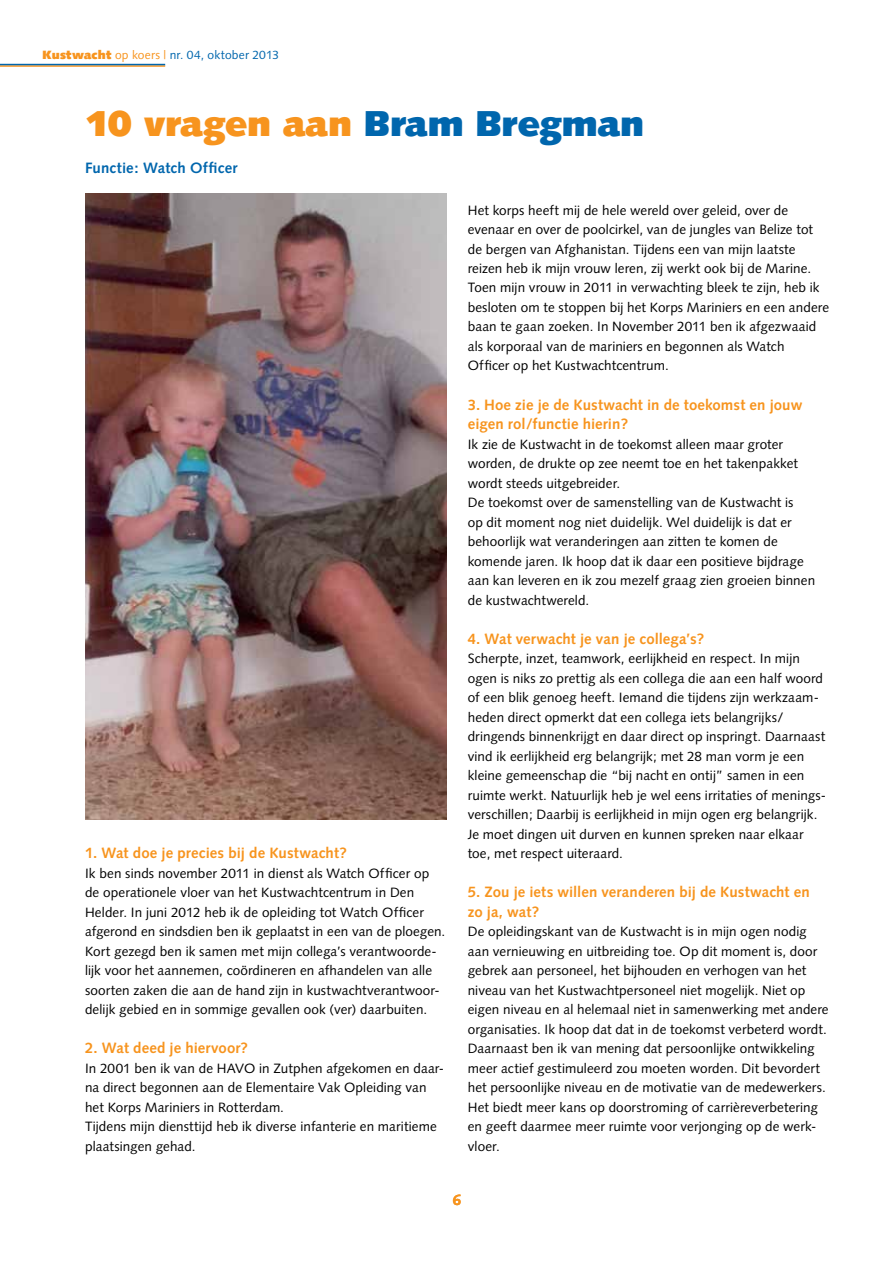
<style>
.page{position:relative;width:893px;height:1263px;background:#fff}
.page>*{position:absolute;margin:0;border:0;box-sizing:border-box;transform-origin:0 0}
.t1{font:900 36px "Syntax";color:#f7941e}
.t2{font:700 15px/19.5px "Syntax";letter-spacing:.005em;color:#f7941e}
.t3{font:700 15px "Syntax";letter-spacing:.015em;color:#0066ad}
.t4{font:13.5px/19.5px "Syntax";letter-spacing:.005em;color:#000}
.t5{font:12px "Syntax";letter-spacing:.015em;color:#0066ad}
.s1{font-weight:900;color:#f7941e}
.s2{color:#f7941e}
.s3{color:#0066ad}
</style>
<div class="page">
<img style="left:85px;top:194px;width:361px;height:625px">
<hr style="left:0;top:65px;width:165px;height:2px;background:#f7941e">
<hr style="left:0;top:64px;width:165px;height:1px;background:#0066ad">
<p class="t5" style="left:43px;top:47px;width:238px"><span class="s1">Kustwacht</span> <span class="s2">op koers |</span> nr. 04, oktober 2013</p>
<h1 class="t1" style="left:85px;top:102px;width:561px">10 vragen aan <span class="s3">Bram Bregman</span></h1>
<p class="t3" style="left:85px;top:159px;width:154px">Functie: Watch Officer</p>
<p class="t2" style="left:85px;top:843px;width:263px">1. Wat doe je precies bij de Kustwacht?</p>
<p class="t4" style="left:85px;top:863px;width:362px">Ik ben sinds november 2011 in dienst als Watch Officer op de operationele vloer van het Kustwachtcentrum in Den Helder. In juni 2012 heb ik de opleiding tot Watch Officer afgerond en sindsdien ben ik geplaatst in een van de ploegen.<br>Kort gezegd ben ik samen met mijn collega’s verantwoorde&shy;lijk voor het aannemen, coördineren en afhandelen van alle soorten zaken die aan de hand zijn in kustwachtverantwoor&shy;delijk gebied en in sommige gevallen ook (ver) daarbuiten.</p>
<p class="t2" style="left:85px;top:1038px;width:165px">2. Wat deed je hiervoor?</p>
<p class="t4" style="left:85px;top:1058px;width:361px">In 2001 ben ik van de HAVO in Zutphen afgekomen en daar&shy;na direct begonnen aan de Elementaire Vak Opleiding van het Korps Mariniers in Rotterdam.<br>Tijdens mijn diensttijd heb ik diverse infanterie en maritieme plaatsingen gehad.</p>
<p class="t4" style="left:468px;top:200px;width:363px">Het korps heeft mij de hele wereld over geleid, over de evenaar en over de poolcirkel, van de jungles van Belize tot de bergen van Afghanistan. Tijdens een van mijn laatste reizen heb ik mijn vrouw leren, zij werkt ook bij de Marine.<br>Toen mijn vrouw in 2011 in verwachting bleek te zijn, heb ik besloten om te stoppen bij het Korps Mariniers en een andere baan te gaan zoeken. In November 2011 ben ik afgezwaaid als korporaal van de mariniers en begonnen als Watch Officer op het Kustwachtcentrum.</p>
<p class="t2" style="left:468px;top:395px;width:336px">3. Hoe zie je de Kustwacht in de toekomst en jouw eigen rol/functie hierin?</p>
<p class="t4" style="left:468px;top:434px;width:349px">Ik zie de Kustwacht in de toekomst alleen maar groter worden, de drukte op zee neemt toe en het takenpakket wordt steeds uitgebreider.<br>De toekomst over de samenstelling van de Kustwacht is<br>op dit moment nog niet duidelijk. Wel duidelijk is dat er behoorlijk wat veranderingen aan zitten te komen de komende jaren. Ik hoop dat ik daar een positieve bijdrage aan kan leveren en ik zou mezelf graag zien groeien binnen de kustwachtwereld.</p>
<p class="t2" style="left:468px;top:629px;width:238px">4. Wat verwacht je van je collega’s?</p>
<p class="t4" style="left:468px;top:649px;width:360px">Scherpte, inzet, teamwork, eerlijkheid en respect. In mijn ogen is niks zo prettig als een collega die aan een half woord of een blik genoeg heeft. Iemand die tijdens zijn werkzaam&shy;heden direct opmerkt dat een collega iets belangrijks/ dringends binnenkrijgt en daar direct op inspringt. Daarnaast vind ik eerlijkheid erg belangrijk; met 28 man vorm je een kleine gemeenschap die “bij nacht en ontij” samen in een ruimte werkt. Natuurlijk heb je wel eens irritaties of menings&shy;verschillen; Daarbij is eerlijkheid in mijn ogen erg belangrijk.<br>Je moet dingen uit durven en kunnen spreken naar elkaar toe, met respect uiteraard.</p>
<p class="t2" style="left:468px;top:882px;width:344px">5. Zou je iets willen veranderen bij de Kustwacht en zo ja, wat?</p>
<p class="t4" style="left:468px;top:922px;width:362px">De opleidingskant van de Kustwacht is in mijn ogen nodig aan vernieuwing en uitbreiding toe. Op dit moment is, door gebrek aan personeel, het bijhouden en verhogen van het niveau van het Kustwachtpersoneel niet mogelijk. Niet op eigen niveau en al helemaal niet in samenwerking met andere organisaties. Ik hoop dat dat in de toekomst verbeterd wordt.<br>Daarnaast ben ik van mening dat persoonlijke ontwikkeling meer actief gestimuleerd zou moeten worden. Dit bevordert het persoonlijke niveau en de motivatie van de medewerkers.<br>Het biedt meer kans op doorstroming of carrièreverbetering en geeft daarmee meer ruimte voor verjonging op de werk&shy;vloer.</p>
<p class="t2" style="left:453px;top:1190px;width:10px">6</p>
</div>
